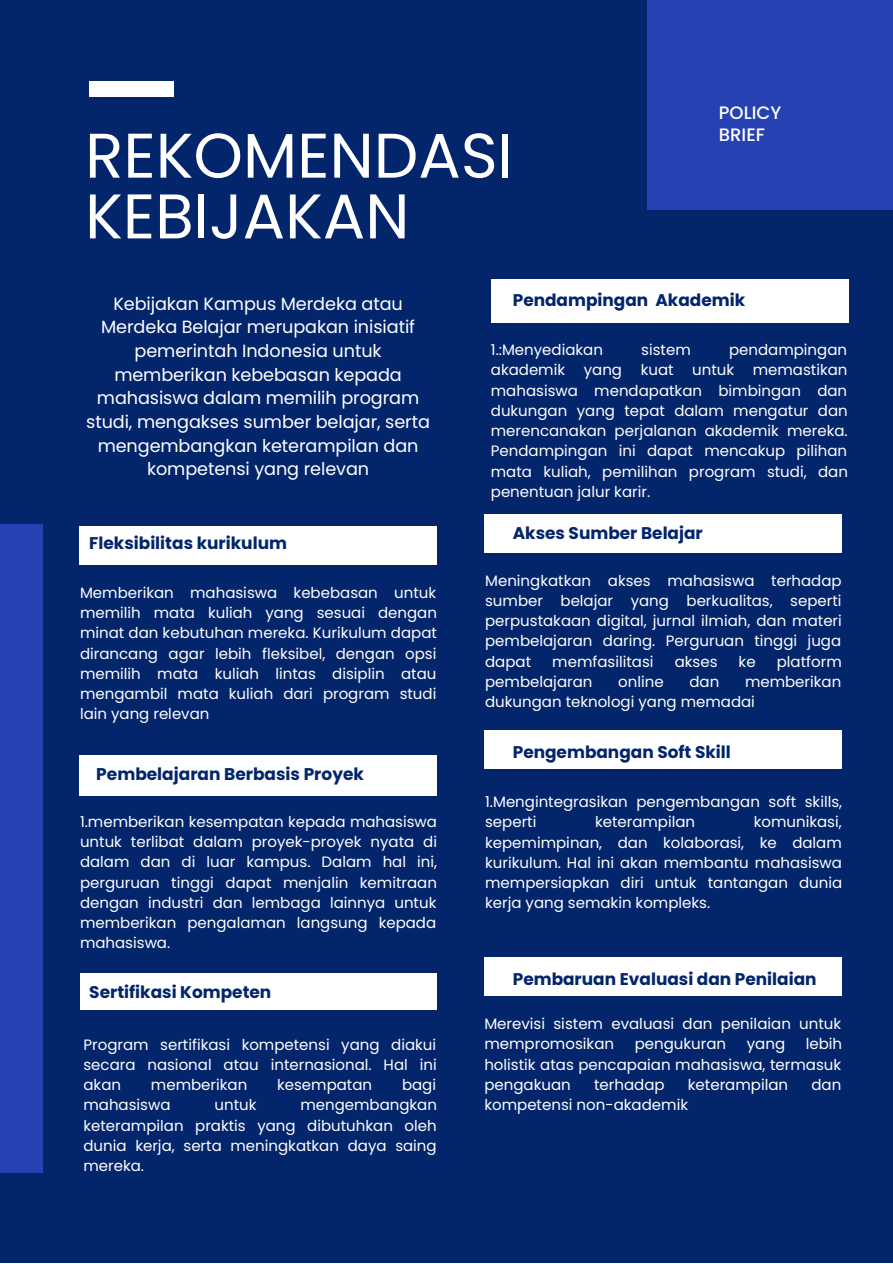
<style>
.page{position:relative;width:893px;height:1264px;background:#fff}
.page>*{position:absolute;margin:0;border:0;box-sizing:border-box;transform-origin:0 0}
.t1{font:63px/60.8px "Poppins";color:#fff}
.t2{font:500 18px/21.3px "Poppins";color:#fff}
.t3{font:17.7px/23.5px "Poppins";letter-spacing:-.005em;color:#fff;text-align:center}
.t4{font:700 16.95px "Poppins";color:#03256c}
.t5{font:15px/20.2px "Poppins";color:#fff;text-align:justify}
</style>
<div class="page">
<div style="left:0;top:0;width:892px;height:1262px;background:#03256c"></div>
<div style="left:89px;top:81px;width:85px;height:16px;background:#fff"></div>
<div style="left:0;top:524px;width:42px;height:648px;background:#2541b2"></div>
<div style="left:79px;top:526px;width:358px;height:39px;background:#fff"></div>
<div style="left:647px;top:0;width:245px;height:210px;background:#2541b2"></div>
<div style="left:79px;top:755px;width:358px;height:40px;background:#fff"></div>
<div style="left:80px;top:972px;width:356px;height:37px;background:#fff"></div>
<div style="left:491px;top:279px;width:357px;height:44px;background:#fff"></div>
<div style="left:484px;top:514px;width:358px;height:39px;background:#fff"></div>
<div style="left:484px;top:730px;width:358px;height:39px;background:#fff"></div>
<div style="left:484px;top:957px;width:358px;height:39px;background:#fff"></div>
<h1 class="t1" style="left:85px;top:125px;width:429px">REKOMENDASI<br>KEBIJAKAN</h1>
<p class="t2" style="left:718px;top:102px;width:64px">POLICY<br>BRIEF</p>
<p class="t3" style="left:86px;top:292px;width:345px">Kebijakan Kampus Merdeka atau<br>Merdeka Belajar merupakan inisiatif pemerintah Indonesia untuk memberikan kebebasan kepada mahasiswa dalam memilih program studi, mengakses sumber belajar, serta mengembangkan keterampilan dan kompetensi yang relevan</p>
<p class="t4" style="left:89px;top:531px;width:199px">Fleksibilitas kurikulum</p>
<p class="t5" style="left:80px;top:582px;width:358px">Memberikan mahasiswa kebebasan untuk memilih mata kuliah yang sesuai dengan minat dan kebutuhan mereka. Kurikulum dapat dirancang agar lebih fleksibel, dengan opsi memilih mata kuliah lintas disiplin atau mengambil mata kuliah dari program studi lain yang relevan</p>
<p class="t4" style="left:96px;top:762px;width:269px">Pembelajaran Berbasis Proyek</p>
<p class="t5" style="left:80px;top:811px;width:358px">1.memberikan kesempatan kepada mahasiswa untuk terlibat dalam proyek-proyek nyata di dalam dan di luar kampus. Dalam hal ini, perguruan tinggi dapat menjalin kemitraan dengan industri dan lembaga lainnya untuk memberikan pengalaman langsung kepada mahasiswa.</p>
<p class="t4" style="left:89px;top:980px;width:184px">Sertifikasi Kompeten</p>
<p class="t5" style="left:83px;top:1034px;width:354px">Program sertifikasi kompetensi yang diakui secara nasional atau internasional. Hal ini akan</p>
<p class="t5" style="left:151px;top:1074px;width:98px">memberikan</p>
<p class="t5" style="left:277px;top:1074px;width:96px">kesempatan</p>
<p class="t5" style="left:402px;top:1074px;width:36px">bagi</p>
<p class="t5" style="left:83px;top:1095px;width:89px">mahasiswa</p>
<p class="t5" style="left:214px;top:1095px;width:43px">untuk</p>
<p class="t5" style="left:83px;top:1095px;width:355px;text-indent:217px">mengembangkan keterampilan praktis yang dibutuhkan oleh dunia kerja, serta meningkatkan daya saing mereka.</p>
<p class="t4" style="left:512px;top:288px;width:234px">Pendampingan Akademik</p>
<p class="t5" style="left:491px;top:340px;width:114px">1.:Menyediakan</p>
<p class="t5" style="left:641px;top:340px;width:51px">sistem</p>
<p class="t5" style="left:491px;top:340px;width:358px;text-indent:238px">pendampingan akademik yang kuat untuk memastikan mahasiswa mendapatkan bimbingan dan dukungan yang tepat dalam mengatur dan merencanakan perjalanan akademik mereka.<br>Pendampingan ini dapat mencakup pilihan mata kuliah, pemilihan program studi, dan penentuan jalur karir.</p>
<p class="t4" style="left:512px;top:521px;width:191px">Akses Sumber Belajar</p>
<p class="t5" style="left:485px;top:570px;width:358px">Meningkatkan akses mahasiswa terhadap sumber belajar yang berkualitas, seperti perpustakaan digital, jurnal ilmiah, dan materi pembelajaran daring. Perguruan tinggi juga dapat</p>
<p class="t5" style="left:552px;top:651px;width:103px">memfasilitasi</p>
<p class="t5" style="left:674px;top:651px;width:44px">akses</p>
<p class="t5" style="left:738px;top:651px;width:19px">ke</p>
<p class="t5" style="left:776px;top:651px;width:66px">platform</p>
<p class="t5" style="left:485px;top:671px;width:109px">pembelajaran</p>
<p class="t5" style="left:618px;top:671px;width:47px">online</p>
<p class="t5" style="left:689px;top:671px;width:31px">dan</p>
<p class="t5" style="left:485px;top:671px;width:357px;text-indent:260px">memberikan dukungan teknologi yang memadai</p>
<p class="t4" style="left:512px;top:740px;width:220px">Pengembangan Soft Skill</p>
<p class="t5" style="left:485px;top:791px;width:358px">1.Mengintegrasikan pengembangan soft skills, seperti</p>
<p class="t5" style="left:485px;top:812px;width:358px;text-indent:268px">komunikasi, kepemimpinan, dan kolaborasi, ke dalam kurikulum. Hal ini akan membantu mahasiswa mempersiapkan diri untuk tantangan dunia kerja yang semakin kompleks.</p>
<p class="t5" style="left:595px;top:812px;width:102px">keterampilan</p>
<p class="t4" style="left:512px;top:966px;width:305px">Pembaruan Evaluasi dan Penilaian</p>
<p class="t5" style="left:484px;top:1013px;width:358px">Merevisi sistem evaluasi dan penilaian untuk mempromosikan</p>
<p class="t5" style="left:484px;top:1033px;width:359px;text-indent:321px">lebih holistik atas pencapaian mahasiswa, termasuk pengakuan</p>
<p class="t5" style="left:634px;top:1033px;width:93px">pengukuran</p>
<p class="t5" style="left:746px;top:1033px;width:40px">yang</p>
<p class="t5" style="left:594px;top:1074px;width:72px">terhadap</p>
<p class="t5" style="left:687px;top:1074px;width:102px">keterampilan</p>
<p class="t5" style="left:811px;top:1074px;width:31px">dan</p>
<p class="t5" style="left:484px;top:1094px;width:205px">kompetensi non-akademik</p>
</div>
